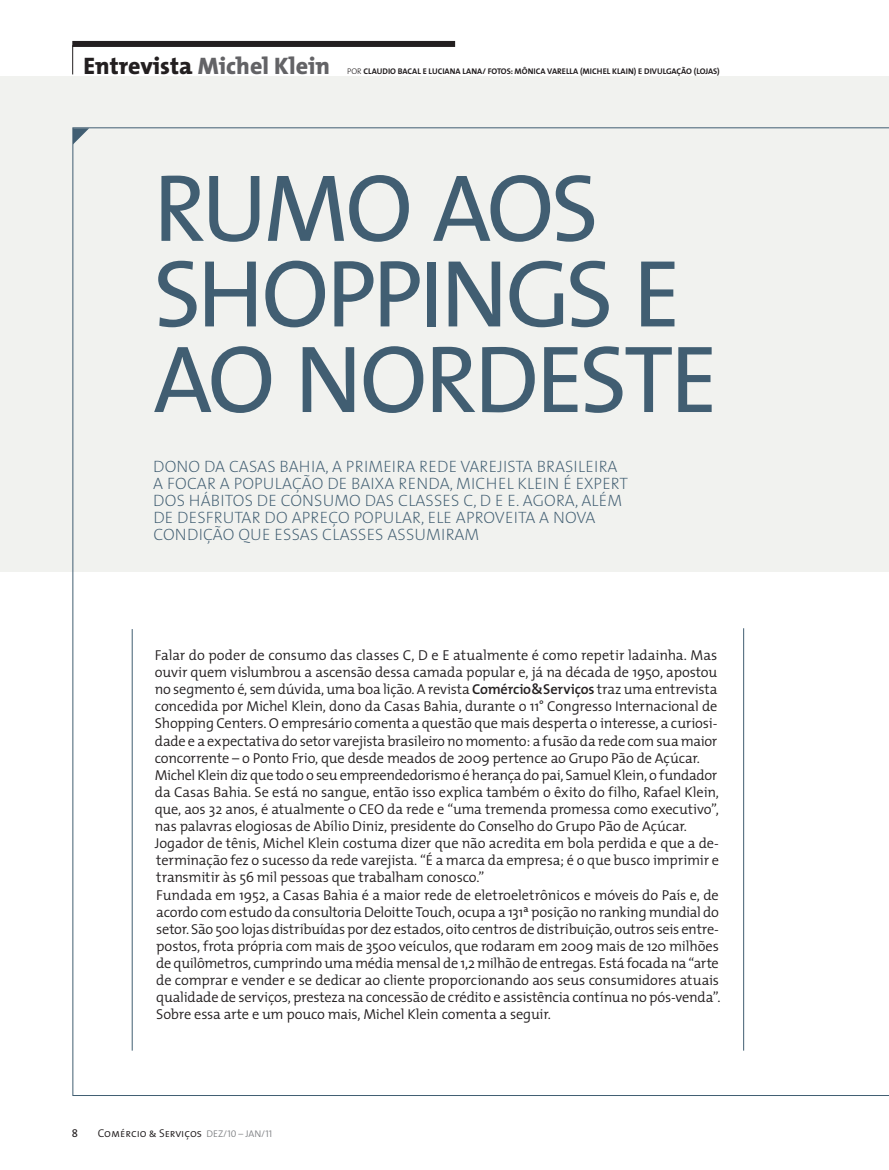
<style>
.page{position:relative;width:889px;height:1170px;background:#fff}
.page>*{position:absolute;margin:0;border:0;box-sizing:border-box;transform-origin:0 0}
.t1{font:96px/85.5px "The Mix Caps";letter-spacing:-.035em;color:#415e72}
.t2{font:800 24px "The Mix";color:#636366}
.t3{font:200 16.5px/17.1px "The Mix";letter-spacing:.01em;color:#415e72}
.t4{font:300 14.4px/17.1px "The Mix";letter-spacing:-.015em;color:#231f20}
.t5{font:11.4px "The Mix Semi Light Caps";color:#231f20}
.t6{font:11.4px "The Mix Caps";color:#231f20}
.t7{font:700 8.25px "The Mix";color:#231f20}
.s1{color:#231f20}
.s2{font-weight:300}
.s3{font-weight:600}
.s4{font-size:9.75px;color:#808285}
</style>
<div class="page">
<div style="left:0;top:77px;width:889px;height:495px;background:#f1f2ef"></div>
<hr style="left:743px;top:628px;width:1px;height:422px;background:#415e72">
<hr style="left:132px;top:629px;width:1px;height:421px;background:#415e72">
<svg style="left:72px;top:47px;width:1px;height:27px"></svg>
<div style="left:72px;top:41px;width:383px;height:6px;background:#231f20"></div>
<h2 class="t2" style="left:84px;top:46px;width:248px"><span class="s1">Entrevista</span> Michel Klein</h2>
<p class="t7" style="left:347px;top:65px;width:303px"><span class="s2">Por</span> CLAUDIO BACAL E LUCIANA LANA/ FOTOS: MÔNICA VARELLA (MICHEL KLAIN) E DIVUL</p>
<p class="t7" style="left:666px;top:65px;width:55px">GAÇÃO (LOJAS)</p>
<h1 class="t1" style="left:153px;top:163px;width:566px">RUMO AOS<br>SHOPPI NGS E<br>AO NORDESTE</h1>
<p class="t3" style="left:153px;top:457px;width:476px">DONO DA CASAS BAHIA, A PRIMEIRA REDE VAREJISTA B RASILEIRA A FOCAR A POPULAÇÃO DE BAIXA RENDA, MIC HEL KLEIN É EXPERT DOS HÁB ITOS DE CONSUMO DAS C LASSES C, D E E. AGORA, ALÉM DE DESFRUTAR DO APREÇO POPULAR, ELE APROVEITA A NOVA CONDIÇÃO QUE ESSAS C LASSES ASSUMIRAM</p>
<p class="t4" style="left:155px;top:646px;width:567px">Falar do poder de consumo das classes C, D e E atualmente é como repetir ladainha. Mas ouvir quem vislumbrou a ascensão dessa camada popular e, já na década de 1950, apostou no segmento é, sem dúvida, uma boa lição. A revista <span class="s3">Comércio&amp;Serviços</span> traz uma entrevista concedida por Michel Klein, dono da Casas Bahia, durante o 11° Congresso Internacional de Shopping Centers. O empresário comenta a questão que mais desperta o interesse, a curiosi&shy;dade e a expectativa do setor varejista brasileiro no momento: a fusão da rede com sua maior concorrente – o Ponto Frio, que desde meados de 2009 pertence ao Grupo Pão de Açúcar.<br>Michel Klein diz que todo o seu empreendedorismo é herança do pai, Samuel Klein, o fundador da Casas Bahia. Se está no sangue, então isso explica também o êxito do filho, Rafael Klein, que, aos 32 anos, é atualmente o CEO da rede e “uma tremenda promessa como executivo”, nas palavras elogiosas de Abílio Diniz, presidente do Conselho do Grupo Pão de Açúcar.<br>Jogador de tênis, Michel Klein costuma dizer que não acredita em bola perdida e que a de&shy;terminação fez o sucesso da rede varejista. “É a marca da empresa; é o que busco imprimir e transmitir às 56 mil pessoas que trabalham conosco.”<br>Fundada em 1952, a Casas Bahia é a maior rede de eletroeletrônicos e móveis do País e, de acordo com estudo da consultoria Deloitte Touch, ocupa a 131ª posição no ranking mundial do setor. São 500 lojas distribuídas por dez estados, oito centros de distribuição, outros seis entre&shy;postos, frota própria com mais de 3500 veículos, que rodaram em 2009 mais de 120 milhões de quilômetros, cumprindo uma média mensal de 1,2 milhão de entregas. Está focada na “arte de comprar e vender e se dedicar ao cliente proporcionando aos seus consumidores atuais qualidade de serviços, presteza na concessão de crédito e assistência contínua no pós-venda”.<br>Sobre essa arte e um pouco mais, Michel Klein comenta a seguir.</p>
<p class="t6" style="left:72px;top:1123px;width:8px">8</p>
<p class="t5" style="left:98px;top:1123px;width:176px">Comércio &amp; Serviços <span class="s4">dez/10 – jan/11</span></p>
</div>
